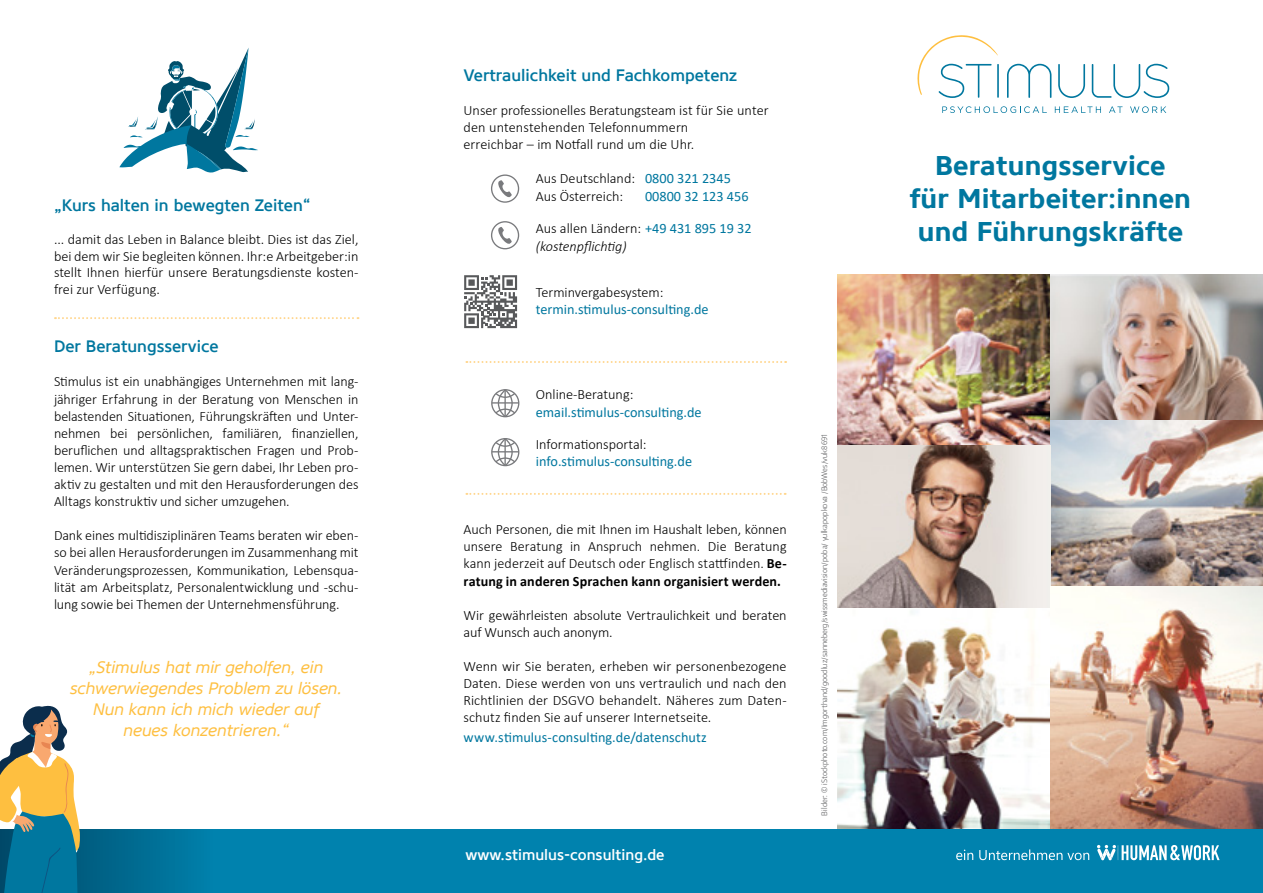
<style>
.page{position:relative;width:1263px;height:893px;background:#fff}
.page>*{position:absolute;margin:0;border:0;box-sizing:border-box;transform-origin:0 0}
.Einf__Abs{font:700 27px "Core Sans N65";letter-spacing:.01em;color:#00779f}
.t1{font:italic 16.5px/21px "Core Sans N45";color:#febf40;text-align:center}
.t2{font:500 16.5px "Core Sans N55";color:#00779f}
.t3{font:500 15px "Core Sans N55";color:#fff}
.t4{font:300 14.25px/17.1px "Calibri";color:#000;text-align:justify}
.t5{font:14.25px "Calibri";color:#00779f}
.t6{font:italic 300 14.25px "Calibri";color:#000}
.t7{font:300 7.5px "Encode Sans Narrow";letter-spacing:.01em;color:#58595b}
.s1{font-weight:400;color:#00779f}
.s2{font-weight:700}
</style>
<div class="page">
<img style="left:838px;top:275px;width:212px;height:170px">
<img style="left:1050px;top:420px;width:213px;height:167px">
<svg style="left:838px;top:445px;width:212px;height:163px;background:#c7b6ac"></svg>
<img style="left:1050px;top:275px;width:213px;height:145px">
<img style="left:838px;top:611px;width:212px;height:218px">
<img style="left:1050px;top:587px;width:213px;height:242px">
<svg style="left:80px;top:829px;width:1183px;height:64px;background:#007fab"></svg>
<svg style="left:55px;top:317px;width:303px;height:2px"></svg>
<svg style="left:498px;top:180px;width:14px;height:18px"></svg>
<div style="left:491px;top:174px;width:28px;height:29px;border:1px solid #797a7d;border-radius:50%"></div>
<svg style="left:956px;top:850px;width:17px;height:10px"></svg>
<svg style="left:979px;top:849px;width:110px;height:11px"></svg>
<svg style="left:1097px;top:845px;width:122px;height:16px"></svg>
<svg style="left:942px;top:106px;width:105px;height:7px"></svg>
<svg style="left:1055px;top:106px;width:46px;height:7px"></svg>
<svg style="left:1109px;top:106px;width:13px;height:7px"></svg>
<svg style="left:1130px;top:106px;width:36px;height:7px"></svg>
<svg style="left:917px;top:35px;width:252px;height:63px"></svg>
<svg style="left:0;top:705px;width:80px;height:188px"></svg>
<svg style="left:466px;top:493px;width:320px;height:2px"></svg>
<svg style="left:466px;top:361px;width:320px;height:2px"></svg>
<div style="left:491px;top:389px;width:28px;height:28px;border:1px solid #797a7d;border-radius:50%"></div>
<hr style="left:492px;top:402px;width:27px;height:2px;background:#797a7d">
<svg style="left:494px;top:389px;width:22px;height:29px"></svg>
<div style="left:491px;top:438px;width:28px;height:28px;border:1px solid #797a7d;border-radius:50%"></div>
<svg style="left:492px;top:438px;width:27px;height:29px"></svg>
<svg style="left:464px;top:275px;width:53px;height:53px"></svg>
<svg style="left:498px;top:227px;width:14px;height:17px"></svg>
<div style="left:491px;top:221px;width:28px;height:28px;border:1px solid #797a7d;border-radius:50%"></div>
<svg style="left:119px;top:48px;width:139px;height:125px"></svg>
<p class="t2" style="left:54px;top:194px;width:258px">„Kurs halten in bewegten Zeiten“</p>
<p class="t4" style="left:54px;top:231px;width:306px;line-height:16.5px">... damit das Leben in Balance bleibt. Dies ist das Ziel, bei dem wir Sie begleiten können. Ihr:e Arbeitgeber:in stellt Ihnen hierfür unsere Beratungsdienste kosten&shy;frei zur Verfügung.</p>
<p class="t2" style="left:54px;top:336px;width:166px">Der Beratungsservice</p>
<p class="t4" style="left:54px;top:373px;width:306px">Stimulus ist ein unabhängiges Unternehmen mit lang&shy;jähriger Erfahrung in der Beratung von Menschen in belastenden Situationen, Führungskräften und Unter&shy;nehmen bei persönlichen, familiären, finanziellen, beruflichen und alltagspraktischen Fragen und Prob&shy;lemen. Wir unterstützen Sie gern dabei, Ihr Leben pro&shy;aktiv zu gestalten und mit den Herausforderungen des Alltags konstruktiv und sicher umzugehen.</p>
<p class="t4" style="left:54px;top:527px;width:306px">Dank eines multidisziplinären Teams beraten wir eben&shy;so bei allen Herausforderungen im Zusammenhang mit Veränderungsprozessen, Kommunikation, Lebensqua&shy;lität am Arbeitsplatz, Personalentwicklung und -schu&shy;lung sowie bei Themen der Unternehmensführung.</p>
<p class="t1" style="left:89px;top:657px;width:236px">„Stimulus hat mir geholfen, ein</p>
<p class="t1" style="left:70px;top:678px;width:274px">schwerwiegendes Problem zu lösen.<br>Nun kann ich mich wieder auf</p>
<p class="t1" style="left:123px;top:720px;width:167px">neues konzentrieren.“</p>
<p class="t2" style="left:463px;top:64px;width:275px">Vertraulichkeit und Fachkompetenz</p>
<p class="t4" style="left:463px;top:101px;width:307px">Unser professionelles Beratungsteam ist für Sie unter den untenstehenden Telefonnummern</p>
<p class="t4" style="left:463px;top:136px;width:232px">erreichbar – im Notfall rund um die Uhr.</p>
<p class="t4" style="left:536px;top:170px;width:197px">Aus Deutschland: <span class="s1">0800 321 2345</span></p>
<p class="t4" style="left:536px;top:188px;width:89px">Aus Österreich:</p>
<p class="t5" style="left:645px;top:187px;width:105px">00800 32 123 456</p>
<p class="t4" style="left:536px;top:219px;width:217px">Aus allen Ländern: <span class="s1">+49 431 895 19 32</span></p>
<p class="t6" style="left:536px;top:237px;width:92px">(kostenpflichtig)</p>
<p class="t4" style="left:536px;top:283px;width:129px">Terminvergabesystem:</p>
<p class="t5" style="left:536px;top:299px;width:174px">termin.stimulus-consulting.de</p>
<p class="t4" style="left:536px;top:386px;width:99px">Online-Beratung:</p>
<p class="t5" style="left:536px;top:403px;width:167px">email.stimulus-consulting.de</p>
<p class="t4" style="left:536px;top:435px;width:112px">Informationsportal:</p>
<p class="t5" style="left:536px;top:451px;width:158px">info.stimulus-consulting.de</p>
<p class="t4" style="left:463px;top:521px;width:325px">Auch Personen, die mit Ihnen im Haushalt leben, können unsere Beratung in Anspruch nehmen. Die Beratung kann jederzeit auf Deutsch oder Englisch stattfinden. <span class="s2">Be&shy;ratung in anderen Sprachen kann organisiert werden.</span></p>
<p class="t4" style="left:463px;top:606px;width:325px">Wir gewährleisten absolute Vertraulichkeit und beraten auf Wunsch auch anonym.</p>
<p class="t4" style="left:463px;top:658px;width:325px">Wenn wir Sie beraten, erheben wir personenbezogene Daten. Diese werden von uns vertraulich und nach den Richtlinien der DSGVO behandelt. Näheres zum Daten&shy;schutz finden Sie auf unserer Internetseite.</p>
<p class="t5" style="left:463px;top:727px;width:245px">www.stimulus-consulting.de/datenschutz</p>
<p class="t3" style="left:465px;top:844px;width:201px">www.stimulus-consulting.de</p>
<p class="t7" style="left:819px;top:816px;width:383px;rotate:-90deg">Bilder: © iStockphoto.com/Imgorthand/goodluz/sanneberg/swissmediavision/poba/ yulkapopkova /BobWes/vuk8691</p>
<p class="Einf__Abs" style="left:935px;top:148px;width:232px">Beratungsservice</p>
<p class="Einf__Abs" style="left:910px;top:181px;width:283px">für Mitarbeiter:innen</p>
<p class="Einf__Abs" style="left:918px;top:214px;width:267px">und Führungskräfte</p>
</div>
